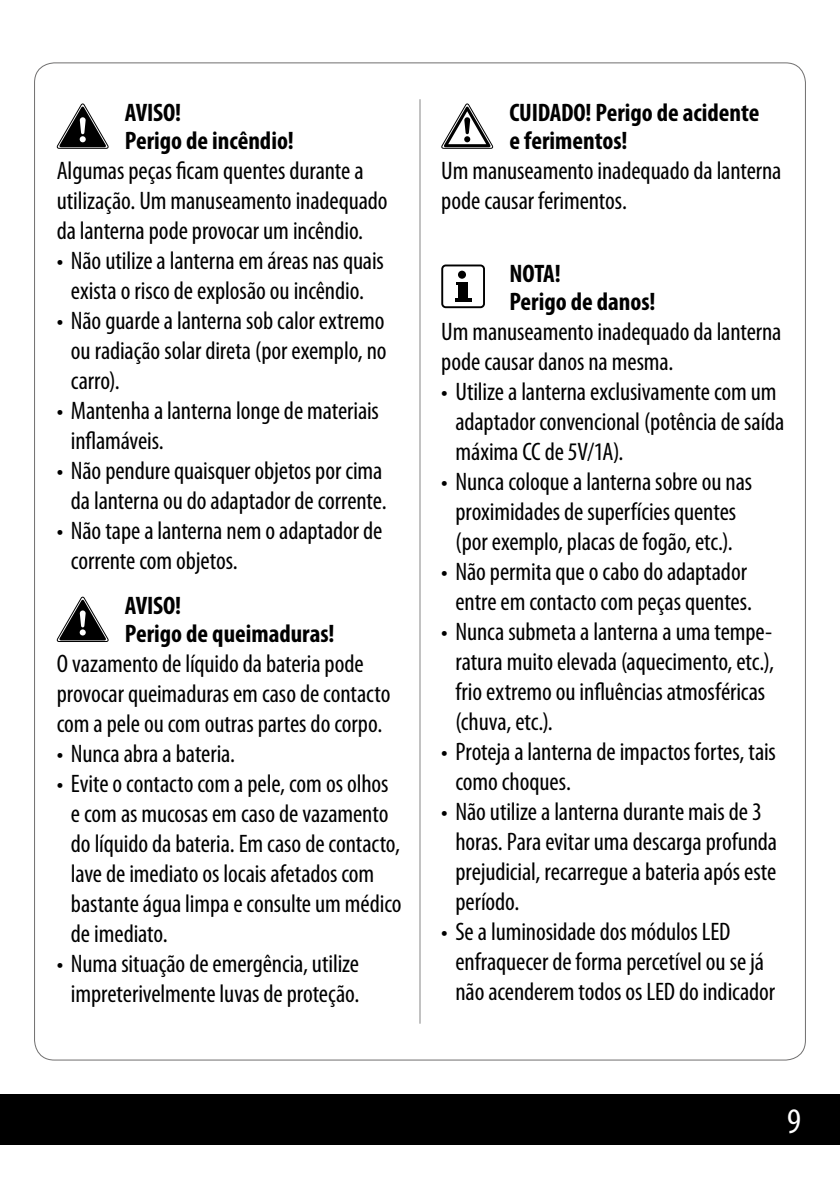
<style>
.page{position:relative;width:840px;height:1191px;background:#fff}
.page>*{position:absolute;margin:0;border:0;box-sizing:border-box;transform-origin:0 0}
.t1{font:condensed 36px "Myriad Pro";color:#fff}
.t2{font:condensed 25.4px/30px "Myriad Pro";letter-spacing:-.005em;color:#000}
.t3{font:700 condensed 25.4px/28px "Myriad Pro";color:#000}
</style>
<div class="page">
<hr style="left:419px;top:99px;width:1px;height:924px;background:#878787">
<svg style="left:57px;top:103px;width:52px;height:46px"></svg>
<svg style="left:57px;top:596px;width:52px;height:46px"></svg>
<svg style="left:441px;top:103px;width:53px;height:46px"></svg>
<div style="left:441px;top:264px;width:43px;height:44px;border:2px solid #000;border-radius:4px"></div>
<svg style="left:457px;top:271px;width:9px;height:8px"></svg>
<div style="left:458px;top:282px;width:9px;height:17px;background:#000"></div>
<hr style="left:454px;top:298px;width:17px;height:3px;background:#000">
<div style="left:0;top:1094px;width:839px;height:50px;background:#000"></div>
<p class="t3" style="left:125px;top:98px;width:170px">AVISO!<br>Perigo de incêndio!</p>
<p class="t2" style="left:57px;top:155px;width:332px">Algumas peças ficam quentes durante a utilização. Um manuseamento inadequado da lanterna pode provocar um incêndio.</p>
<p class="t2" style="left:57px;top:245px;width:328px;text-align:center">• Não utilize a lanterna em áreas nas quais exista o risco de explosão ou incêndio.</p>
<p class="t2" style="left:71px;top:305px;width:317px;text-align:justify;text-indent:-14px">• Não guarde a lanterna sob calor extremo ou radiação solar direta (por exemplo, no carro).</p>
<p class="t2" style="left:71px;top:395px;width:309px;text-indent:-14px">• Mantenha a lanterna longe de materiais inflamáveis.</p>
<p class="t2" style="left:57px;top:455px;width:331px;text-align:center">• Não pendure quaisquer objetos por cima da lanterna ou do adaptador de corrente.</p>
<p class="t2" style="left:71px;top:515px;width:313px;text-indent:-14px">• Não tape a lanterna nem o adaptador de corrente com objetos.</p>
<p class="t3" style="left:125px;top:591px;width:211px">AVISO!<br>Perigo de queimaduras!</p>
<p class="t2" style="left:57px;top:648px;width:335px">O vazamento de líquido da bateria pode provocar queimaduras em caso de contacto com a pele ou com outras partes do corpo.</p>
<p class="t2" style="left:57px;top:738px;width:180px">• Nunca abra a bateria.</p>
<p class="t2" style="left:71px;top:768px;width:332px;text-indent:-14px">• Evite o contacto com a pele, com os olhos e com as mucosas em caso de vazamento do líquido da bateria. Em caso de contacto, lave de imediato os locais afetados com bastante água limpa e consulte um médico de imediato.</p>
<p class="t2" style="left:57px;top:948px;width:304px;text-align:center">• Numa situação de emergência, utilize impreterivelmente luvas de proteção.</p>
<p class="t3" style="left:509px;top:98px;width:251px">CUIDADO! Perigo de acidente e ferimentos!</p>
<p class="t2" style="left:441px;top:155px;width:341px">Um manuseamento inadequado da lanterna pode causar ferimentos.</p>
<p class="t3" style="left:509px;top:259px;width:147px">NOTA!<br>Perigo de danos!</p>
<p class="t2" style="left:441px;top:316px;width:341px">Um manuseamento inadequado da lanterna pode causar danos na mesma.</p>
<p class="t2" style="left:455px;top:376px;width:330px;text-indent:-14px">• Utilize a lanterna exclusivamente com um adaptador convencional (potência de saída máxima CC de 5V/1A).</p>
<p class="t2" style="left:441px;top:466px;width:312px;text-align:center">• Nunca coloque a lanterna sobre ou nas proximidades de superfícies quentes (por exemplo, placas de fogão, etc.).</p>
<p class="t2" style="left:441px;top:556px;width:312px;text-align:center">• Não permita que o cabo do adaptador entre em contacto com peças quentes.</p>
<p class="t2" style="left:455px;top:616px;width:320px;text-indent:-14px">• Nunca submeta a lanterna a uma tempe&shy;ratura muito elevada (aquecimento, etc.), frio extremo ou influências atmosféricas (chuva, etc.).</p>
<p class="t2" style="left:455px;top:736px;width:322px;text-indent:-14px">• Proteja a lanterna de impactos fortes, tais como choques.</p>
<p class="t2" style="left:455px;top:796px;width:323px;text-indent:-14px">• Não utilize a lanterna durante mais de 3 horas. Para evitar uma descarga profunda prejudicial, recarregue a bateria após este período.</p>
<p class="t2" style="left:455px;top:916px;width:321px;text-indent:-14px">• Se a luminosidade dos módulos LED enfraquecer de forma percetível ou se já não acenderem todos os LED do indicador</p>
<h1 class="t1" style="left:786px;top:1099px;width:15px">9</h1>
</div>
